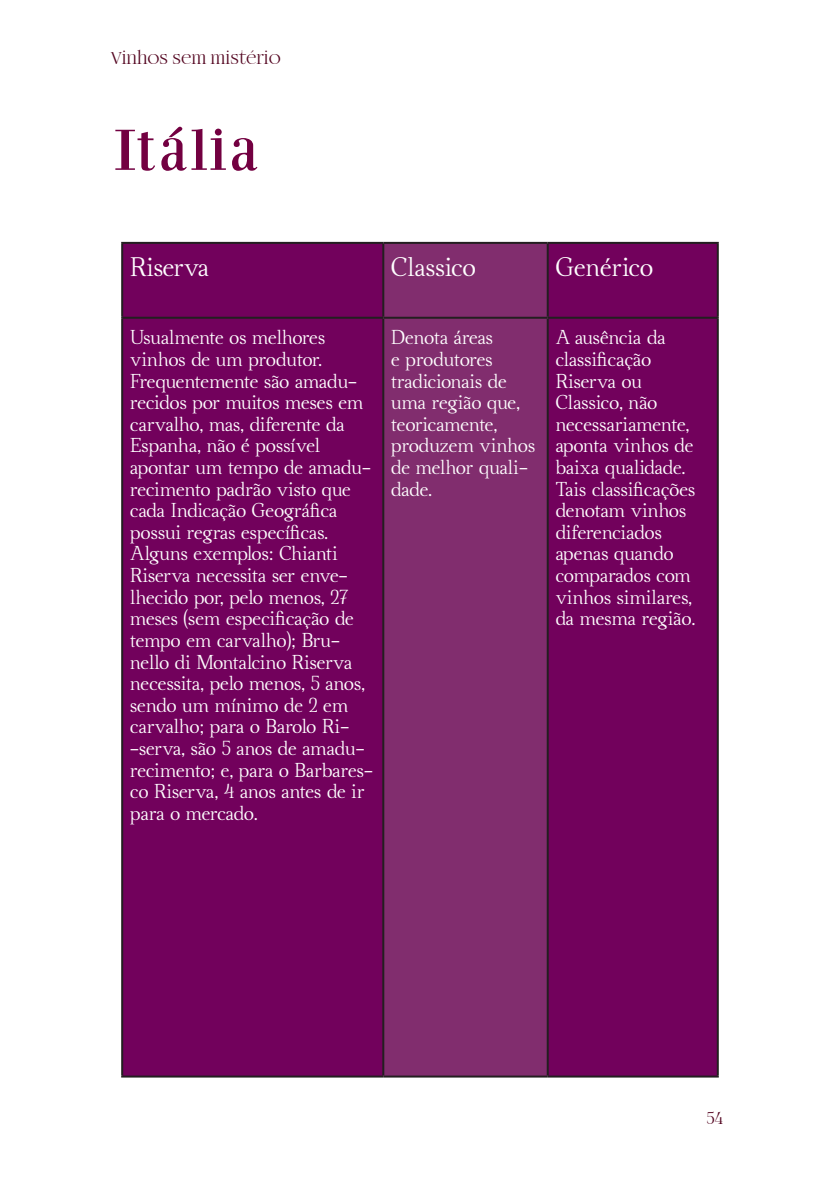
<style>
.page{position:relative;width:840px;height:1191px;background:#fff}
.page>*{position:absolute;margin:0;border:0;box-sizing:border-box;transform-origin:0 0}
.t1{font:60px "Bodoni XT";letter-spacing:.04em;color:#730041}
.t2{font:24px "Ahellya";letter-spacing:.01em;color:#fff}
.t3{font:24px "Ahellya";letter-spacing:-.015em;color:#fff}
.t4{font:20px "Fogtwo No 5";color:#540621}
.t5{font:18px/21.6px "Ahellya";letter-spacing:.01em;color:#fff}
</style>
<div class="page">
<div style="left:123px;top:244px;width:593px;height:831px;background:#72015c"></div>
<div style="left:384px;top:244px;width:162px;height:831px;background:#812d6e"></div>
<hr style="left:121px;top:242px;width:262px;height:2px;background:#231f20">
<hr style="left:121px;top:244px;width:2px;height:73px;background:#231f20">
<hr style="left:383px;top:242px;width:164px;height:2px;background:#231f20">
<hr style="left:382px;top:244px;width:2px;height:73px;background:#231f20">
<hr style="left:547px;top:242px;width:171px;height:2px;background:#231f20">
<hr style="left:546px;top:244px;width:2px;height:73px;background:#231f20">
<hr style="left:716px;top:244px;width:2px;height:73px;background:#231f20">
<hr style="left:121px;top:317px;width:262px;height:2px;background:#231f20">
<hr style="left:121px;top:319px;width:2px;height:756px;background:#231f20">
<hr style="left:383px;top:317px;width:164px;height:2px;background:#231f20">
<hr style="left:382px;top:319px;width:2px;height:756px;background:#231f20">
<hr style="left:547px;top:317px;width:171px;height:2px;background:#231f20">
<hr style="left:546px;top:319px;width:2px;height:756px;background:#231f20">
<hr style="left:716px;top:319px;width:2px;height:756px;background:#231f20">
<hr style="left:121px;top:1075px;width:262px;height:2px;background:#231f20">
<hr style="left:383px;top:1075px;width:164px;height:2px;background:#231f20">
<hr style="left:547px;top:1075px;width:171px;height:2px;background:#231f20">
<p class="t4" style="left:111px;top:48px;width:171px">Vinhos sem mistério</p>
<h1 class="t1" style="left:113px;top:113px;width:147px">Itália</h1>
<h2 class="t3" style="left:130px;top:251px;width:80px">Riserva</h2>
<h2 class="t2" style="left:391px;top:251px;width:86px">Classico</h2>
<h2 class="t2" style="left:555px;top:251px;width:99px">Genérico</h2>
<p class="t5" style="left:130px;top:326px;width:244px">Usualmente os melhores vinhos de um produtor.<br>Frequentemente são amadu&shy;recidos por muitos meses em carvalho, mas, diferente da<br>Espanha, não é possível apontar um tempo de amadu&shy;recimento padrão visto que cada Indicação Geográfica possui regras específicas.<br>Alguns exemplos: Chianti<br>Riserva necessita ser enve&shy;lhecido por, pelo menos, 27 meses (sem especificação de tempo em carvalho); Bru&shy;nello di Montalcino Riserva necessita, pelo menos, 5 anos, sendo um mínimo de 2 em carvalho; para o Barolo Ri--serva, são 5 anos de amadu&shy;recimento; e, para o Barbares&shy;co Riserva, 4 anos antes de ir para o mercado.</p>
<p class="t5" style="left:391px;top:326px;width:145px">Denota áreas<br>e produtores tradicionais de uma região que, teoricamente, produzem vinhos de melhor quali&shy;dade.</p>
<p class="t5" style="left:555px;top:326px;width:141px">A ausência da classificação<br>Riserva ou<br>Classico, não necessariamente, aponta vinhos de baixa qualidade.<br>Tais classificações denotam vinhos diferenciados apenas quando comparados com vinhos similares, da mesma região.</p>
<p class="t4" style="left:706px;top:1108px;width:18px">54</p>
</div>
